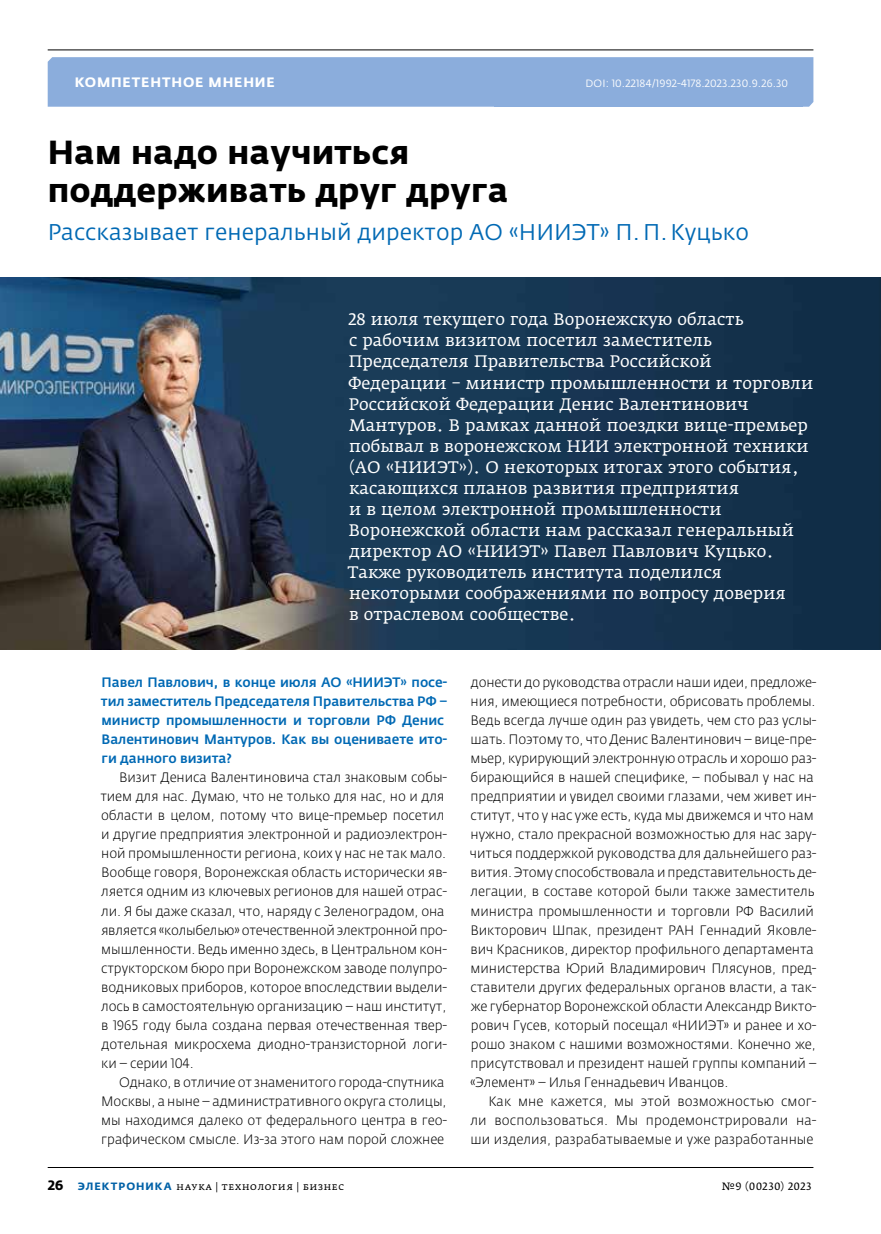
<style>
.page{position:relative;width:881px;height:1234px;background:#fff}
.page>*{position:absolute;margin:0;border:0;box-sizing:border-box;transform-origin:0 0}
.t1{font:700 33px/38.1px "Fedra Sans Pro";letter-spacing:.005em;color:#000}
.t2{font:22.5px "Fedra Sans Pro";letter-spacing:.005em;color:#0069b4}
.t3{font:16.5px/21px "Fedra Serif A Pro";letter-spacing:.005em;color:#fff}
.t4{font:300 13.5px/19px "Fedra Sans Pro";letter-spacing:-.005em;color:#000}
.t5{font:500 13.5px/19px "Fedra Sans Pro";letter-spacing:-.005em;color:#0069b4}
.t6{font:700 13.5px "Fedra Sans Alt Pro";letter-spacing:.06em;color:#fff}
.t7{font:10.5px "Fedra Serif A Pro";letter-spacing:.03em;color:#000}
.t8{font:10.5px "Fedra Sans Pro";letter-spacing:.015em;color:#fff}
.t9{font:300 10.5px "Fedra Sans Pro";letter-spacing:.015em;color:#fff}
.s1{font-family:"Fedra Sans Pro";font-weight:700;font-size:13.5px}
.s2{font-family:"Fedra Sans Alt Pro";font-weight:700;color:#0061a7}
</style>
<div class="page">
<div style="left:48px;top:57px;width:765px;height:50px;background:#8baddc"></div>
<hr style="left:48px;top:49px;width:765px;height:1px;background:#000">
<hr style="left:48px;top:1166px;width:765px;height:1px;background:#000">
<div style="left:494px;top:60px;width:308px;height:46px;background:#8baddc"></div>
<img style="left:0;top:278px;width:880px;height:371px">
<p class="t6" style="left:75px;top:74px;width:201px">КОМПЕТЕНТНОЕ МНЕНИЕ</p>
<p class="t8" style="left:585px;top:77px;width:204px">DOI: 10.22184/1992-4178.2023.230.9.26 30</p>
<p class="t9" style="left:687px;top:77px;width:100px">www.electronics.ru</p>
<h1 class="t1" style="left:48px;top:133px;width:462px">Нам надо научиться поддерживать друг друга</h1>
<h2 class="t2" style="left:48px;top:218px;width:702px">Рассказывает генеральный директор АО «НИИЭТ» П.П.Куцько</h2>
<p class="t3" style="left:348px;top:309px;width:467px">28 июля текущего года Воронежскую область<br>с рабочим визитом посетил заместитель Председателя Правительства Российской<br>Федерации – министр промышленности и торговли Российской Федерации Денис Валентинович Мантуров. В рамках данной поездки вице-премьер побывал в воронежском НИИ электронной техники (АО «НИИЭТ»). О некоторых итогах этого события, касающихся планов развития предприятия<br>и в целом электронной промышленности Воронежской области нам рассказал генеральный директор АО «НИИЭТ» Павел Павлович Куцько.<br>Также руководитель института поделился некоторыми соображениями по вопросу доверия<br>в отраслевом сообществе.</p>
<p class="t5" style="left:101px;top:672px;width:348px">Павел Павлович, в конце июля АО «НИИЭТ» посе&shy;тил заместитель Председателя Правительства РФ – министр промышленности и торговли РФ Денис Валентинович Мантуров. Как вы оцениваете ито&shy;ги данного визита?</p>
<p class="t4" style="left:100px;top:767px;width:348px;text-indent:19px">Визит Дениса Валентиновича стал знаковым собы&shy;тием для нас. Думаю, что не только для нас, но и для области в целом, потому что вице-премьер посетил и другие предприятия электронной и радиоэлектрон&shy;ной промышленности региона, коих у нас не так мало.<br>Вообще говоря, Воронежская область исторически яв&shy;ляется одним из ключевых регионов для нашей отрас&shy;ли. Я бы даже сказал, что, наряду с Зеленоградом, она является «колыбелью» отечественной электронной про&shy;мышленности. Ведь именно здесь, в Центральном кон&shy;структорском бюро при Воронежском заводе полупро&shy;водниковых приборов, которое впоследствии выдели&shy;лось в самостоятельную организацию – наш институт, в 1965 году была создана первая отечественная твер&shy;дотельная микросхема диодно-транзисторной логи&shy;ки – серии 104.</p>
<p class="t4" style="left:101px;top:1072px;width:347px;text-indent:18px">Однако, в отличие от знаменитого города-спутника Москвы, а ныне – административного округа столицы, мы находимся далеко от федерального центра в гео&shy;графическом смысле. Из-за этого нам порой сложнее</p>
<p class="t4" style="left:470px;top:672px;width:348px">донести до руководства отрасли наши идеи, предложе&shy;ния, имеющиеся потребности, обрисовать проблемы.<br>Ведь всегда лучше один раз увидеть, чем сто раз услы&shy;шать. Поэтому то, что Денис Валентинович – вице-пре&shy;мьер, курирующий электронную отрасль и хорошо раз&shy;бирающийся в нашей специфике, – побывал у нас на предприятии и увидел своими глазами, чем живет ин&shy;ститут, что у нас уже есть, куда мы движемся и что нам нужно, стало прекрасной возможностью для нас зару&shy;читься поддержкой руководства для дальнейшего раз&shy;вития. Этому способствовала и представительность де&shy;легации, в составе которой были также заместитель министра промышленности и торговли РФ Василий Викторович Шпак, президент РАН Геннадий Яковле&shy;вич Красников, директор профильного департамента министерства Юрий Владимирович Плясунов, пред&shy;ставители других федеральных органов власти, а так&shy;же губернатор Воронежской области Александр Викто&shy;рович Гусев, который посещал «НИИЭТ» и ранее и хо&shy;рошо знаком с нашими возможностями. Конечно же, присутствовал и президент нашей группы компаний – «Элемент» – Илья Геннадьевич Иванцов.</p>
<p class="t4" style="left:470px;top:1091px;width:347px;text-align:justify;text-indent:18px">Как мне кажется, мы этой возможностью смог&shy;ли воспользоваться. Мы продемонстрировали на&shy;ши изделия, разрабатываемые и уже разработанные</p>
<p class="t7" style="left:48px;top:1179px;width:298px"><span class="s1">26</span> <span class="s2">ЭЛЕКТРОНИКА</span> наука | технология | бизнес</p>
<p class="t7" style="left:721px;top:1179px;width:91px">№9 (00230) 2023</p>
</div>
